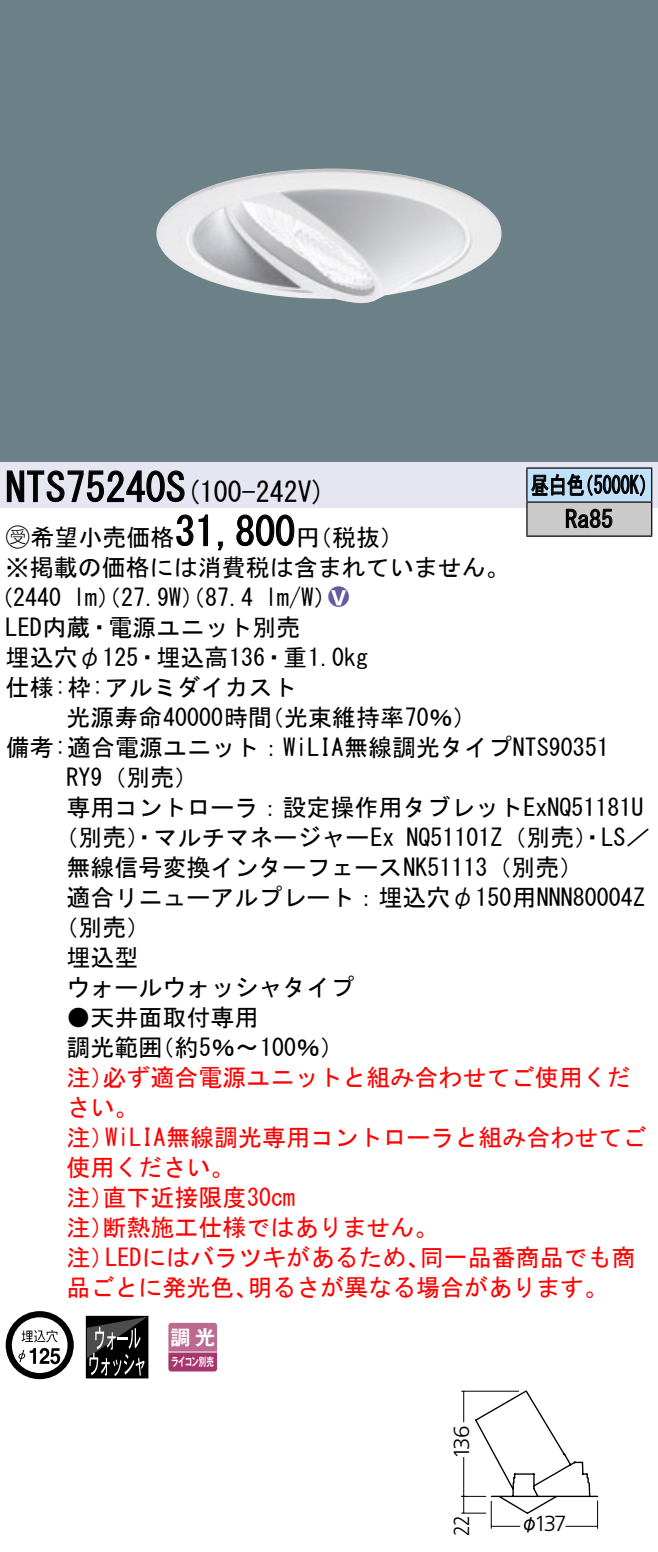
<style>
.page{position:relative;width:658px;height:1552px;background:#fff}
.page>*{position:absolute;margin:0;border:0;box-sizing:border-box;transform-origin:0 0}
.t1{font:40px "MS Gothic";color:#000}
.t2{font:28px "MS Gothic";color:#000}
.t3{font:24px/30.4px "MS Gothic";color:#000}
.t4{font:24px/30px "MS Gothic";color:#f00}
.t5{font:24px/34px "MS Gothic";color:#000;scale:.75 1}
.t6{font:24px "Ford Classification 1";color:#635aa0}
.t7{font:300 22px "Frutiger LT Std";letter-spacing:-.095em;color:#000}
.t8{font:300 22px "Frutiger LT Std";letter-spacing:-.095em;color:#000;scale:.88 1}
.t9{font:20px "Gothic MB101 Pro De Bold 90 pv RKSJ H";color:#fff}
.t10{font:18px "Gothic MB101 Pro Regular 90 pv RKSJ H";color:#000}
.t11{font:11.6px "Gothic MB101 Pro De Bold 90 pv RKSJ H";letter-spacing:-.05em;color:#fff;scale:.65 1}
.s1{font-size:40px}
.s2{font-family:"Ford Classification 1"}
.s3{color:#fff}
</style>
<div class="page">
<div style="left:0;top:0;width:658px;height:462px;background:#6c8087"></div>
<img style="left:156px;top:169px;width:346px;height:135px">
<div style="left:0;top:462px;width:658px;height:45px;background:#e6e5f2"></div>
<svg style="left:6px;top:470px;width:179px;height:33px"></svg>
<svg style="left:176px;top:514px;width:32px;height:32px"></svg>
<svg style="left:218px;top:541px;width:5px;height:10px"></svg>
<svg style="left:236px;top:514px;width:59px;height:32px"></svg>
<svg style="left:6px;top:1311px;width:68px;height:68px"></svg>
<div style="left:86px;top:1315px;width:62px;height:63px;border:1px solid #000"></div>
<svg style="left:86px;top:1316px;width:61px;height:60px;background:#303030"></svg>
<svg style="left:168px;top:1322px;width:49px;height:49px;background:#b65c86"></svg>
<hr style="left:168px;top:1351px;width:49px;height:1px;background:#fff">
<div style="left:527px;top:468px;width:124px;height:34px;background:#c1e1fa"></div>
<div style="left:527px;top:502px;width:124px;height:34px;background:#cacaca"></div>
<hr style="left:526px;top:467px;width:126px;height:2px;background:#000">
<hr style="left:526px;top:468px;width:1px;height:33px;background:#000">
<hr style="left:651px;top:468px;width:1px;height:33px;background:#000">
<hr style="left:526px;top:501px;width:126px;height:2px;background:#000">
<hr style="left:526px;top:502px;width:1px;height:33px;background:#000">
<hr style="left:651px;top:502px;width:1px;height:33px;background:#000">
<hr style="left:526px;top:535px;width:126px;height:2px;background:#000">
<svg style="left:531px;top:474px;width:114px;height:23px"></svg>
<svg style="left:565px;top:508px;width:47px;height:20px"></svg>
<svg style="left:461px;top:1390px;width:138px;height:139px"></svg>
<h1 class="t1" style="left:6px;top:467px;width:162px">NTS75240</h1>
<p class="t2" style="left:166px;top:478px;width:161px">(<span class="s1">S</span> 100-242 (V</p>
<p class="t5" style="left:565px;top:468px;width:65px;text-indent:-34px">昼白色<br>Ra85</p>
<p class="t5" style="left:575px;top:468px;width:109px">（5000 (K</p>
<h1 class="t1" style="left:175px;top:511px;width:121px">31,800</h1>
<p class="t3" style="left:6px;top:522px;width:505px"><span class="s2">B</span>希望小売価格<br>※掲載の価格には消費税は含まれていません。</p>
<p class="t6" style="left:328px;top:585px;width:22px">2<span class="s3">8</span></p>
<p class="t3" style="left:296px;top:522px;width:109px">（円税抜(</p>
<p class="t3" style="left:265px;top:582px;width:73px">l m (W/</p>
<p class="t3" style="left:-11px;top:582px;width:74px">（2440</p>
<p class="t3" style="left:6px;top:612px;width:296px">LED内蔵・電源ユニット別売</p>
<p class="t3" style="left:6px;top:642px;width:364px">埋込穴φ125・埋込高136・重1.0kg</p>
<p class="t3" style="left:6px;top:672px;width:292px">仕様枠: :アルミダイカスト</p>
<p class="t3" style="left:260px;top:702px;width:218px">（光束維持率70％(</p>
<p class="t3" style="left:73px;top:582px;width:182px">lm）（27.9 ）（W 87.4</p>
<p class="t3" style="left:66px;top:702px;width:207px">光源寿命40000時間</p>
<p class="t3" style="left:6px;top:732px;width:605px">備考:適合電源ユニット：WiLIA無線調光タイプNTS90351</p>
<p class="t3" style="left:66px;top:762px;width:133px">RY （9 別売(</p>
<p class="t3" style="left:66px;top:792px;width:578px">専用コントローラ：設定操作用タブレットExNQ51181U</p>
<p class="t3" style="left:406px;top:822px;width:245px">NQ51101 （Z 別売）・LS／</p>
<p class="t3" style="left:54px;top:822px;width:341px">（別売）・マルチマネージャーEx</p>
<p class="t3" style="left:66px;top:852px;width:518px">無線信号変換インターフェースNK51113（別売(</p>
<p class="t3" style="left:66px;top:882px;width:580px">適合リニューアルプレート：埋込穴φ150用NNN80004Z</p>
<p class="t3" style="left:54px;top:912px;width:97px">（別売(</p>
<p class="t3" style="left:66px;top:942px;width:73px">埋込型</p>
<p class="t3" style="left:66px;top:972px;width:289px">ウォールウォッシャタイプ</p>
<p class="t3" style="left:150px;top:1002px;width:195px;text-indent:-84px">●天井面取付専用<br>（約5％〜100％(</p>
<p class="t3" style="left:66px;top:1032px;width:97px">調光範囲</p>
<p class="t4" style="left:102px;top:1062px;width:529px">必ず適合電源ユニットと組み合わせてご使用くだ</p>
<p class="t4" style="left:66px;top:1062px;width:49px">注）</p>
<p class="t4" style="left:66px;top:1092px;width:73px">さい。</p>
<p class="t4" style="left:105px;top:1122px;width:542px">WiLIA無線調光専用コントローラと組み合わせてご</p>
<p class="t4" style="left:66px;top:1122px;width:49px">注）</p>
<p class="t4" style="left:66px;top:1152px;width:169px">使用ください。</p>
<p class="t4" style="left:102px;top:1182px;width:194px">直下近接限度30cm</p>
<p class="t4" style="left:102px;top:1182px;width:337px;text-indent:-36px">注）<br>断熱施工仕様ではありません。</p>
<p class="t4" style="left:66px;top:1212px;width:49px">注）</p>
<p class="t4" style="left:66px;top:1242px;width:49px">注）</p>
<p class="t4" style="left:105px;top:1242px;width:326px">LEDにはバラツキがあるため、</p>
<p class="t4" style="left:420px;top:1242px;width:217px">同一品番商品でも商</p>
<p class="t4" style="left:66px;top:1272px;width:193px">品ごとに発光色、</p>
<p class="t4" style="left:248px;top:1272px;width:362px">明るさが異なる場合があります。</p>
<p class="t9" style="left:171px;top:1320px;width:46px">調光</p>
<p class="t11" style="left:171px;top:1351px;width:67px">ライコン別売</p>
<p class="t7" style="left:449px;top:1459px;width:36px;rotate:-90deg">136</p>
<p class="t8" style="left:449px;top:1536px;width:25px;rotate:-90deg">22</p>
<p class="t7" style="left:534px;top:1510px;width:34px">137</p>
<p class="t10" style="left:520px;top:1508px;width:19px">φ</p>
</div>
